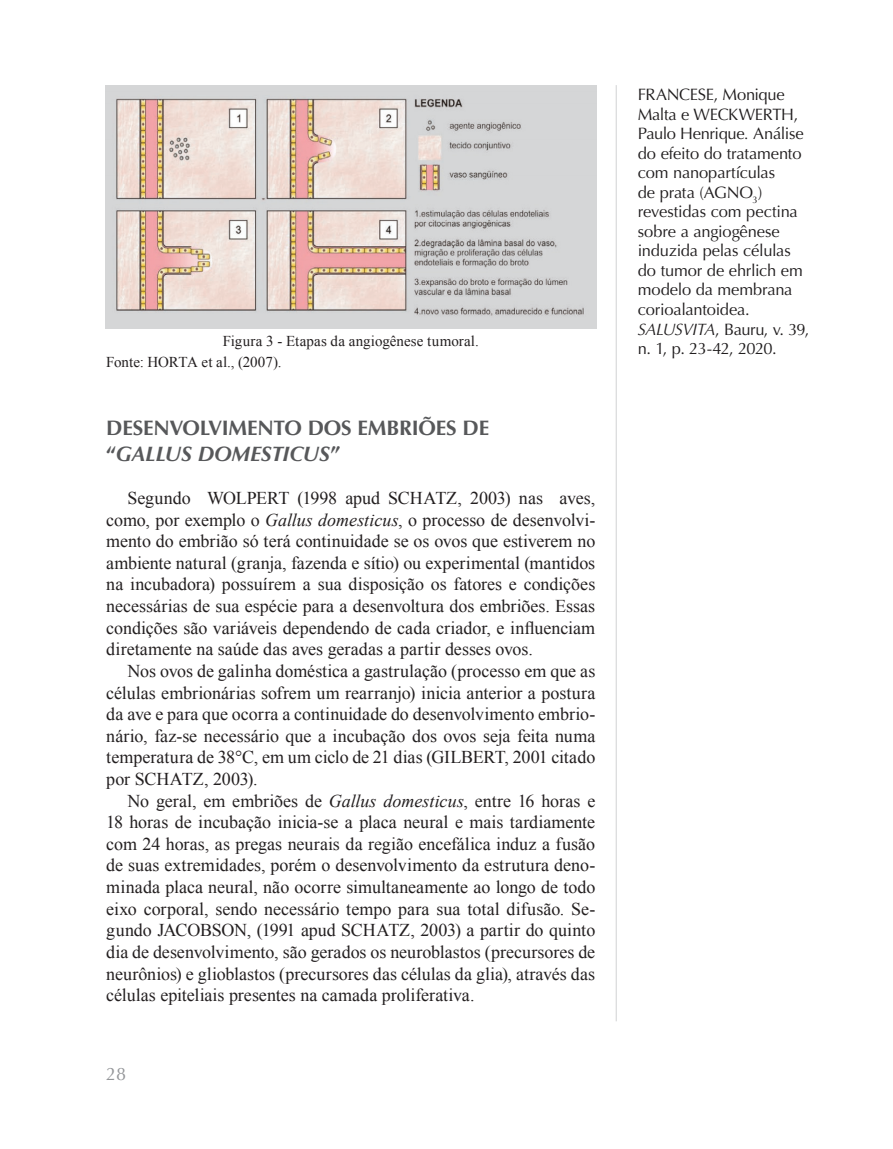
<style>
.page{position:relative;width:893px;height:1149px;background:#fff}
.page>*{position:absolute;margin:0;border:0;box-sizing:border-box;transform-origin:0 0}
.t1{font:700 21px/25.2px "Optima";letter-spacing:-.01em;color:#57585a}
.t2{font:18px/21.6px "Times New Roman";color:#231f20;text-align:justify}
.t3{font:18px "Optima";color:#939598}
.t4{font:16.5px/19.5px "Optima";letter-spacing:-.015em;color:#201d1e}
.t5{font:15px/21px "Times New Roman";letter-spacing:.005em;color:#231f20}
.s1{font-style:italic}
</style>
<div class="page">
<hr style="left:616px;top:85px;width:1px;height:935px;background:#d1d2d4">
<img style="left:105px;top:85px;width:491px;height:243px">
<p class="t5" style="left:106px;top:330px;width:374px;text-indent:116px">Figura 3 - Etapas da angiogênese tumoral.<br>Fonte: HORTA et al., (2007).</p>
<p class="t1" style="left:106px;top:416px;width:384px">DESENVOLVIMENTO DOS EMBRIÕES DE “<span class="s1">GALLUS DOMESTICUS</span>”</p>
<p class="t2" style="left:106px;top:486px;width:491px;text-indent:21px">Segundo WOLPERT (1998 apud SCHATZ, 2003) nas aves, como, por exemplo o <span class="s1">Gallus domesticus</span>, o processo de desenvolvi&shy;mento do embrião só terá continuidade se os ovos que estiverem no ambiente natural (granja, fazenda e sítio) ou experimental (mantidos na incubadora) possuírem a sua disposição os fatores e condições necessárias de sua espécie para a desenvoltura dos embriões. Essas condições são variáveis dependendo de cada criador, e influenciam diretamente na saúde das aves geradas a partir desses ovos.</p>
<p class="t2" style="left:106px;top:659px;width:491px;text-indent:21px">Nos ovos de galinha doméstica a gastrulação (processo em que as células embrionárias sofrem um rearranjo) inicia anterior a postura da ave e para que ocorra a continuidade do desenvolvimento embrio&shy;nário, faz-se necessário que a incubação dos ovos seja feita numa temperatura de 38°C, em um ciclo de 21 dias (GILBERT, 2001 citado por SCHATZ, 2003).</p>
<p class="t2" style="left:106px;top:789px;width:491px;text-indent:21px">No geral, em embriões de <span class="s1">Gallus domesticus</span>, entre 16 horas e 18 horas de incubação inicia-se a placa neural e mais tardiamente com 24 horas, as pregas neurais da região encefálica induz a fusão de suas extremidades, porém o desenvolvimento da estrutura deno&shy;minada placa neural, não ocorre simultaneamente ao longo de todo eixo corporal, sendo necessário tempo para sua total difusão. Se&shy;gundo JACOBSON, (1991 apud SCHATZ, 2003) a partir do quinto dia de desenvolvimento, são gerados os neuroblastos (precursores de neurônios) e glioblastos (precursores das células da glia), através das células epiteliais presentes na camada proliferativa.</p>
<p class="t3" style="left:106px;top:1063px;width:22px">28</p>
<p class="t4" style="left:638px;top:85px;width:173px">FRANCESE, Monique<br>Malta e WECKWERTH,<br>Paulo Henrique<span class="s1">.</span> Análise do efeito do tratamento com nanopartículas<br>de prata (agn o<sub>3</sub>) revestidas com pectina sobre a angiogênese induzida pelas células do tumor de ehrlich em modelo da membrana corioalantoidea.<br><span class="s1">SALUSVITA</span>, Bauru, v. 39, n. 1, p. 23-42, 2020.</p>
</div>
